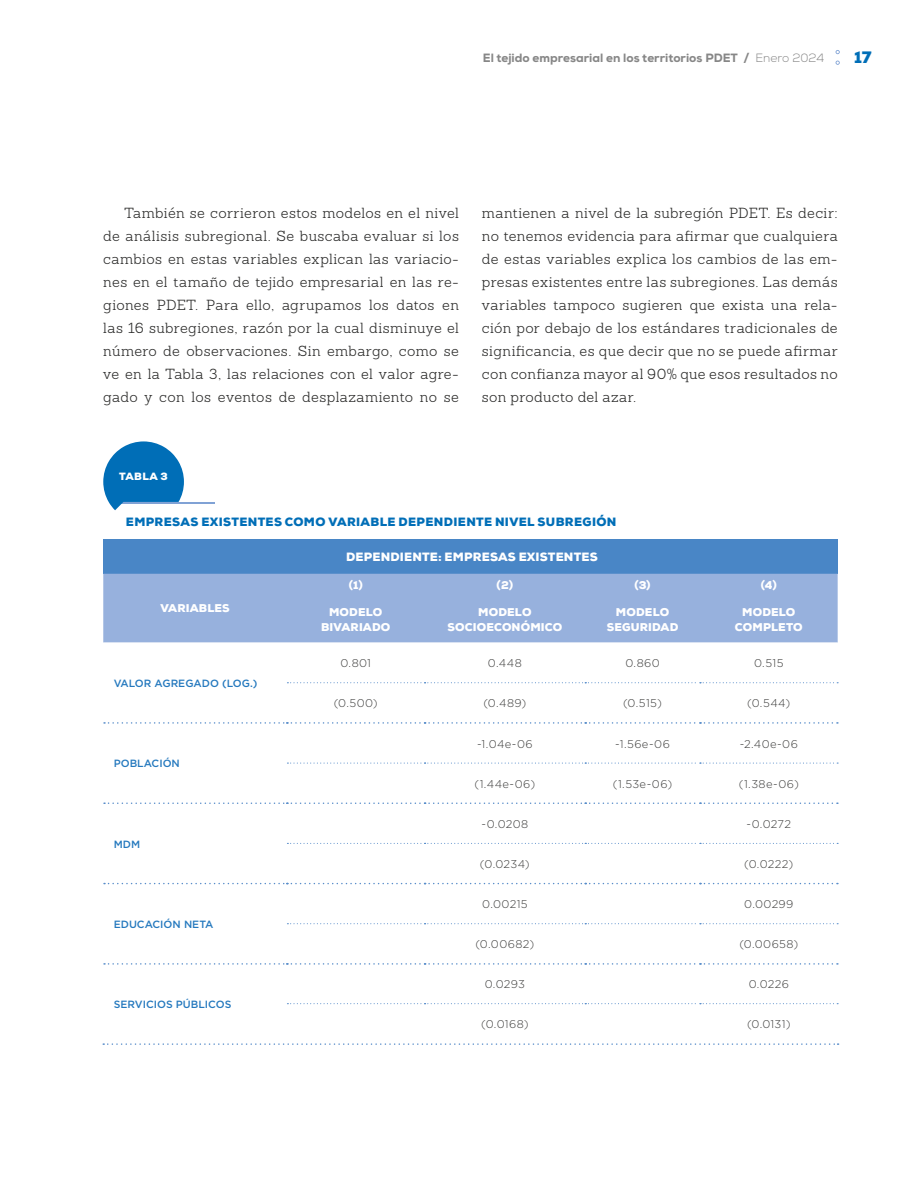
<style>
.page{position:relative;width:918px;height:1188px;background:#fff}
.page>*{position:absolute;margin:0;border:0;box-sizing:border-box;transform-origin:0 0}
.t1{font:900 16.5px "Nexa";color:#006eb7}
.t2{font:300 14.25px/23px "Sanchez Slab";letter-spacing:.025em;color:#282827;text-align:justify}
.t3{font:900 12px "Nexa";letter-spacing:.03em;color:#006eb7}
.t4{font:800 12px "Nexa";color:#878787}
.t5{font:900 12px "Nexa";letter-spacing:.015em;color:#fff}
.t6{font:300 11.25px "Gotham";letter-spacing:.03em;color:#3c3c3b}
.t7{font:900 11.25px/15px "Nexa";letter-spacing:.015em;color:#fff;text-align:center}
.t8{font:500 10.5px "Gotham";color:#2579be}
.t9{font:900 10.5px "Nexa";letter-spacing:.035em;color:#fff}
.s1{font-weight:300}
</style>
<div class="page">
<svg style="left:836px;top:61px;width:4px;height:4px"></svg>
<svg style="left:836px;top:50px;width:4px;height:4px"></svg>
<hr style="left:119px;top:502px;width:96px;height:2px;background:#80a2d5">
<svg style="left:103px;top:441px;width:81px;height:69px"></svg>
<div style="left:103px;top:539px;width:735px;height:35px;background:#4986c6"></div>
<div style="left:103px;top:574px;width:735px;height:69px;background:#97b1dd"></div>
<svg style="left:103px;top:683px;width:735px;height:322px"></svg>
<svg style="left:104px;top:722px;width:734px;height:2px"></svg>
<svg style="left:104px;top:803px;width:734px;height:1px"></svg>
<svg style="left:104px;top:883px;width:734px;height:1px"></svg>
<svg style="left:104px;top:963px;width:734px;height:2px"></svg>
<svg style="left:287px;top:682px;width:551px;height:1px"></svg>
<svg style="left:287px;top:763px;width:551px;height:1px"></svg>
<svg style="left:287px;top:843px;width:551px;height:1px"></svg>
<svg style="left:287px;top:923px;width:551px;height:1px"></svg>
<svg style="left:287px;top:1003px;width:551px;height:1px"></svg>
<svg style="left:103px;top:1043px;width:736px;height:2px"></svg>
<p class="t4" style="left:483px;top:50px;width:343px">El tejido empresarial en los territorios PDET / <span class="s1">Enero 2024</span></p>
<p class="t1" style="left:854px;top:47px;width:19px">17</p>
<p class="t2" style="left:103px;top:201px;width:357px;text-indent:21px">También se corrieron estos modelos en el nivel de análisis subregional. Se buscaba evaluar si los cambios en estas variables explican las variacio&shy;nes en el tamaño de tejido empresarial en las re&shy;giones PDET. Para ello, agrupamos los datos en las 16 subregiones, razón por la cual disminuye el número de observaciones. Sin embargo, como se ve en la Tabla 3, las relaciones con el valor agre&shy;gado y con los eventos de desplazamiento no se</p>
<p class="t2" style="left:482px;top:201px;width:357px">mantienen a nivel de la subregión PDET. Es decir: no tenemos evidencia para afirmar que cualquiera de estas variables explica los cambios de las em&shy;presas existentes entre las subregiones. Las demás variables tampoco sugieren que exista una rela&shy;ción por debajo de los estándares tradicionales de significancia, es que decir que no se puede afirmar con confianza mayor al 90% que esos resultados no son producto del azar.</p>
<p class="t9" style="left:119px;top:469px;width:50px">TABLA 3</p>
<p class="t3" style="left:126px;top:514px;width:492px">EMPRESAS EXISTENTES COMO VARIABLE DEPENDIENTE NIVEL SUBREGIÓN</p>
<p class="t7" style="left:160px;top:601px;width:71px">VARIABLES</p>
<p class="t8" style="left:114px;top:676px;width:145px">VALOR AGREGADO (LOG.)</p>
<p class="t8" style="left:114px;top:757px;width:68px">POBLACIÓN</p>
<p class="t8" style="left:114px;top:837px;width:28px">MDM</p>
<p class="t8" style="left:114px;top:917px;width:101px">EDUCACIÓN NETA</p>
<p class="t8" style="left:114px;top:997px;width:119px">SERVICIOS PÚBLICOS</p>
<p class="t5" style="left:346px;top:549px;width:253px">DEPENDIENTE: EMPRESAS EXISTENTES</p>
<p class="t7" style="left:349px;top:578px;width:16px">(1)</p>
<p class="t7" style="left:497px;top:578px;width:18px">(2)</p>
<p class="t7" style="left:635px;top:578px;width:18px">(3)</p>
<p class="t7" style="left:761px;top:578px;width:17px">(4)</p>
<p class="t7" style="left:321px;top:605px;width:71px">MODELO<br>BIVARIADO</p>
<p class="t7" style="left:447px;top:605px;width:116px">MODELO<br>SOCIOECONÓMICO</p>
<p class="t7" style="left:607px;top:605px;width:73px">MODELO<br>SEGURIDAD</p>
<p class="t7" style="left:735px;top:605px;width:69px">MODELO<br>COMPLETO</p>
<p class="t6" style="left:340px;top:656px;width:32px">0.801</p>
<p class="t6" style="left:488px;top:656px;width:36px">0.448</p>
<p class="t6" style="left:625px;top:656px;width:36px">0.860</p>
<p class="t6" style="left:754px;top:656px;width:31px">0.515</p>
<p class="t6" style="left:334px;top:696px;width:45px">(0.500)</p>
<p class="t6" style="left:483px;top:696px;width:44px">(0.489)</p>
<p class="t6" style="left:623px;top:696px;width:41px">(0.515)</p>
<p class="t6" style="left:747px;top:696px;width:45px">(0.544)</p>
<p class="t6" style="left:477px;top:736px;width:57px">-1.04e-06</p>
<p class="t6" style="left:615px;top:736px;width:56px">-1.56e-06</p>
<p class="t6" style="left:740px;top:736px;width:60px">-2.40e-06</p>
<p class="t6" style="left:474px;top:777px;width:63px">(1.44e-06)</p>
<p class="t6" style="left:613px;top:777px;width:61px">(1.53e-06)</p>
<p class="t6" style="left:739px;top:777px;width:62px">(1.38e-06)</p>
<p class="t6" style="left:482px;top:817px;width:48px">-0.0208</p>
<p class="t6" style="left:747px;top:817px;width:46px">-0.0272</p>
<p class="t6" style="left:480px;top:857px;width:51px">(0.0234)</p>
<p class="t6" style="left:744px;top:857px;width:51px">(0.0222)</p>
<p class="t6" style="left:482px;top:897px;width:47px">0.00215</p>
<p class="t6" style="left:744px;top:897px;width:51px">0.00299</p>
<p class="t6" style="left:475px;top:937px;width:60px">(0.00682)</p>
<p class="t6" style="left:739px;top:937px;width:60px">(0.00658)</p>
<p class="t6" style="left:485px;top:977px;width:42px">0.0293</p>
<p class="t6" style="left:749px;top:977px;width:42px">0.0226</p>
<p class="t6" style="left:481px;top:1017px;width:49px">(0.0168)</p>
<p class="t6" style="left:747px;top:1017px;width:45px">(0.0131)</p>
</div>
